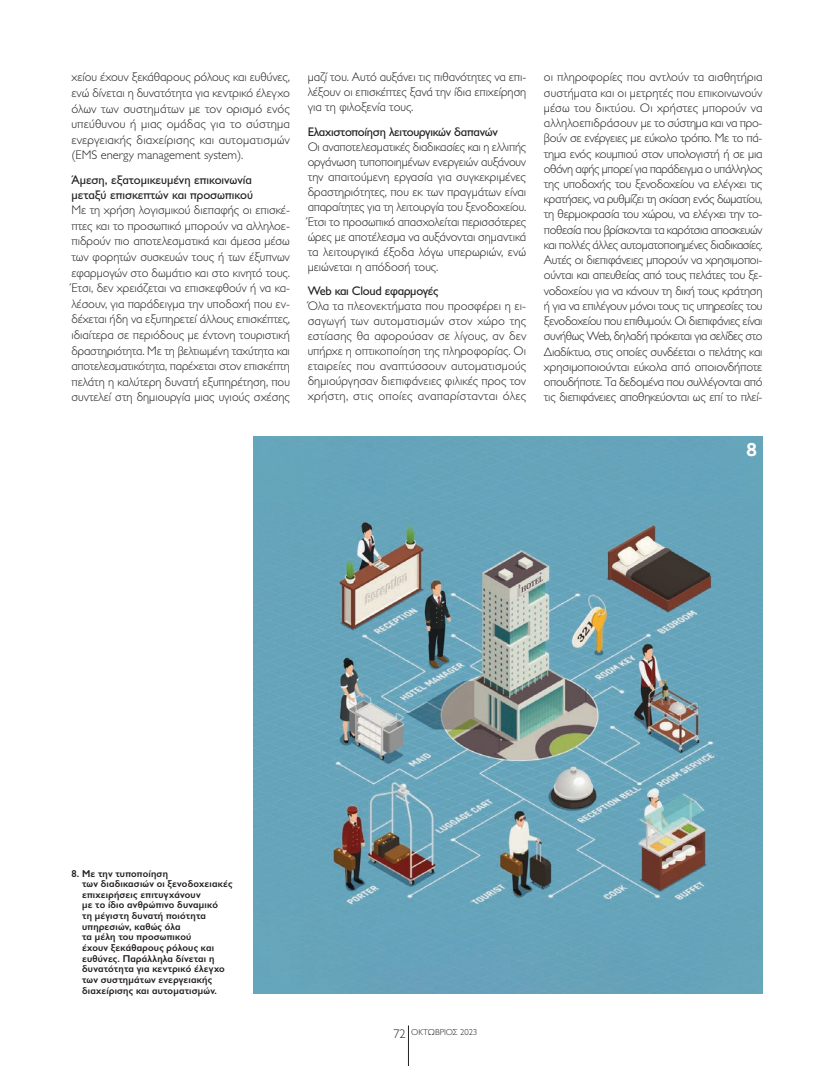
<style>
.page{position:relative;width:818px;height:1066px;background:#fff}
.page>*{position:absolute;margin:0;border:0;box-sizing:border-box;transform-origin:0 0}
.PHOTO_NUMBERS{font:600 18.75px "Kabel ITC Hel";color:#fff}
.KEIMENO_TEXNIKES{font:300 12.5px/15.2px "Gill Sans Hel";color:#231f20;text-align:justify}
.YPOMESOTITLOS_TEXNIKES{font:12.5px/14.4px "Gill Sans Hel";color:#231f20}
.YPOMESOTITLOS_TEXNIKES-2{font:12.5px "Gill Sans Hel";letter-spacing:-.02em;color:#231f20}
.LEZANTES_TEXNIKES_01{font:600 10px/10.6px "Gill Sans Hel";letter-spacing:.02em;color:#231f20}
.t1{font:300 8.75px "Gill Sans Hel";color:#231f20}
.s1{font-size:12.5px}
</style>
<div class="page">
<hr style="left:408px;top:1025px;width:1px;height:40px;background:#231f20">
<img style="left:253px;top:436px;width:509px;height:557px">
<p class="KEIMENO_TEXNIKES" style="left:71px;top:69px;width:220px;line-height:15.6px">χείου έχουν ξεκάθαρους ρόλους και ευθύνες, ενώ δίνεται η δυνατότητα για κεντρικό έλεγχο όλων των συστημάτων με τον ορισμό ενός υπεύθυνου ή μιας ομάδας για το σύστημα ενεργειακής διαχείρισης και αυτοματισμών (EMS energy management system).</p>
<p class="YPOMESOTITLOS_TEXNIKES" style="left:71px;top:173px;width:183px">Άμεση, εξατομικευμένη επικοινωνία μεταξύ επισκεπτών και προσωπικού</p>
<p class="KEIMENO_TEXNIKES" style="left:71px;top:202px;width:220px;line-height:15.6px">Με τη χρήση λογισμικού διεπαφής οι επισκέ&shy;πτες και το προσωπικό μπορούν να αλληλοε&shy;πιδρούν πιο αποτελεσματικά και άμεσα μέσω των φορητών συσκευών τους ή των έξυπνων εφαρμογών στο δωμάτιο και στο κινητό τους.<br>Έτσι, δεν χρειάζεται να επισκεφθούν ή να κα&shy;λέσουν, για παράδειγμα την υποδοχή που εν&shy;δέχεται ήδη να εξυπηρετεί άλλους επισκέπτες, ιδιαίτερα σε περιόδους με έντονη τουριστική δραστηριότητα. Με τη βελτιωμένη ταχύτητα και αποτελεσματικότητα, παρέχεται στον επισκέπτη πελάτη η καλύτερη δυνατή εξυπηρέτηση, που συντελεί στη δημιουργία μιας υγιούς σχέσης</p>
<p class="KEIMENO_TEXNIKES" style="left:308px;top:70px;width:220px">μαζί του. Αυτό αυξάνει τις πιθανότητες να επι&shy;λέξουν οι επισκέπτες ξανά την ίδια επιχείρηση για τη φιλοξενία τους.</p>
<p class="YPOMESOTITLOS_TEXNIKES-2" style="left:308px;top:125px;width:192px">Ελαχιστοποίηση λειτουργικών δαπανών</p>
<p class="KEIMENO_TEXNIKES" style="left:308px;top:139px;width:220px">Οι αναποτελεσματικές διαδικασίες και η ελλιπής οργάνωση τυποποιημένων ενεργειών αυξάνουν την απαιτούμενη εργασία για συγκεκριμένες δραστηριότητες, που εκ των πραγμάτων είναι απαραίτητες για τη λειτουργία του ξενοδοχείου.<br>Έτσι το προσωπικό απασχολείται περισσότερες ώρες με αποτέλεσμα να αυξάνονται σημαντικά τα λειτουργικά έξοδα λόγω υπερωριών, ενώ μειώνεται η απόδοσή τους.</p>
<p class="YPOMESOTITLOS_TEXNIKES-2" style="left:308px;top:284px;width:132px">Web και Cloud εφαρμογές</p>
<p class="KEIMENO_TEXNIKES" style="left:308px;top:298px;width:220px">Όλα τα πλεονεκτήματα που προσφέρει η ει&shy;σαγωγή των αυτοματισμών στον χώρο της εστίασης θα αφορούσαν σε λίγους, αν δεν υπήρχε η οπτικοποίηση της πληροφορίας. Οι εταιρείες που αναπτύσσουν αυτοματισμούς δημιούργησαν διεπιφάνειες φιλικές προς τον χρήστη, στις οποίες αναπαρίστανται όλες</p>
<p class="KEIMENO_TEXNIKES" style="left:544px;top:69px;width:220px">οι πληροφορίες που αντλούν τα αισθητήρια συστήματα και οι μετρητές που επικοινωνούν μέσω του δικτύου. Οι χρήστες μπορούν να αλληλοεπιδράσουν με το σύστημα και να προ&shy;βούν σε ενέργειες με εύκολο τρόπο. Με το πά&shy;τημα ενός κουμπιού στον υπολογιστή ή σε μια οθόνη αφής μπορεί για παράδειγμα ο υπάλληλος της υποδοχής του ξενοδοχείου να ελέγχει τις κρατήσεις, να ρυθμίζει τη σκίαση ενός δωματίου, τη θερμοκρασία του χώρου, να ελέγχει την το&shy;ποθεσία που βρίσκονται τα καρότσια αποσκευών και πολλές άλλες αυτοματοποιημένες διαδικασίες.<br>Αυτές οι διεπιφάνειες μπορούν να χρησιμοποι&shy;ούνται και απευθείας από τους πελάτες του ξε&shy;νοδοχείου για να κάνουν τη δική τους κράτηση ή για να επιλέγουν μόνοι τους τις υπηρεσίες του ξενοδοχείου που επιθυμούν. Οι διεπιφάνιες είναι συνήθως Web, δηλαδή πρόκειται για σελίδες στο Διαδίκτυο, στις οποίες συνδέεται ο πελάτης και χρησιμοποιούνται εύκολα από οποιονδήποτε οπουδήποτε. Τα δεδομένα που συλλέγονται από τις διεπιφάνειες αποθηκεύονται ως επί το πλεί-</p>
<p class="PHOTO_NUMBERS" style="left:746px;top:439px;width:12px">8</p>
<p class="LEZANTES_TEXNIKES_01" style="left:82px;top:867px;width:152px;text-indent:-11px">8. Με την τυποποίηση<br>των διαδικασιών οι ξενοδοχειακές επιχειρήσεις επιτυγχάνουν<br>με το ίδιο ανθρώπινο δυναμικό<br>τη μέγιστη δυνατή ποιότητα υπηρεσιών, καθώς όλα<br>τα μέλη του προσωπικού<br>έχουν ξεκάθαρους ρόλους και ευθύνες. Παράλληλα δίνεται η δυνατότητα για κεντρικό έλεγχο των συστημάτων ενεργειακής διαχείρισης και αυτοματισμών.</p>
<p class="t1" style="left:393px;top:1026px;width:86px"><span class="s1">72</span> ΟΚΤΩΒΡΙΟΣ 2023</p>
</div>
